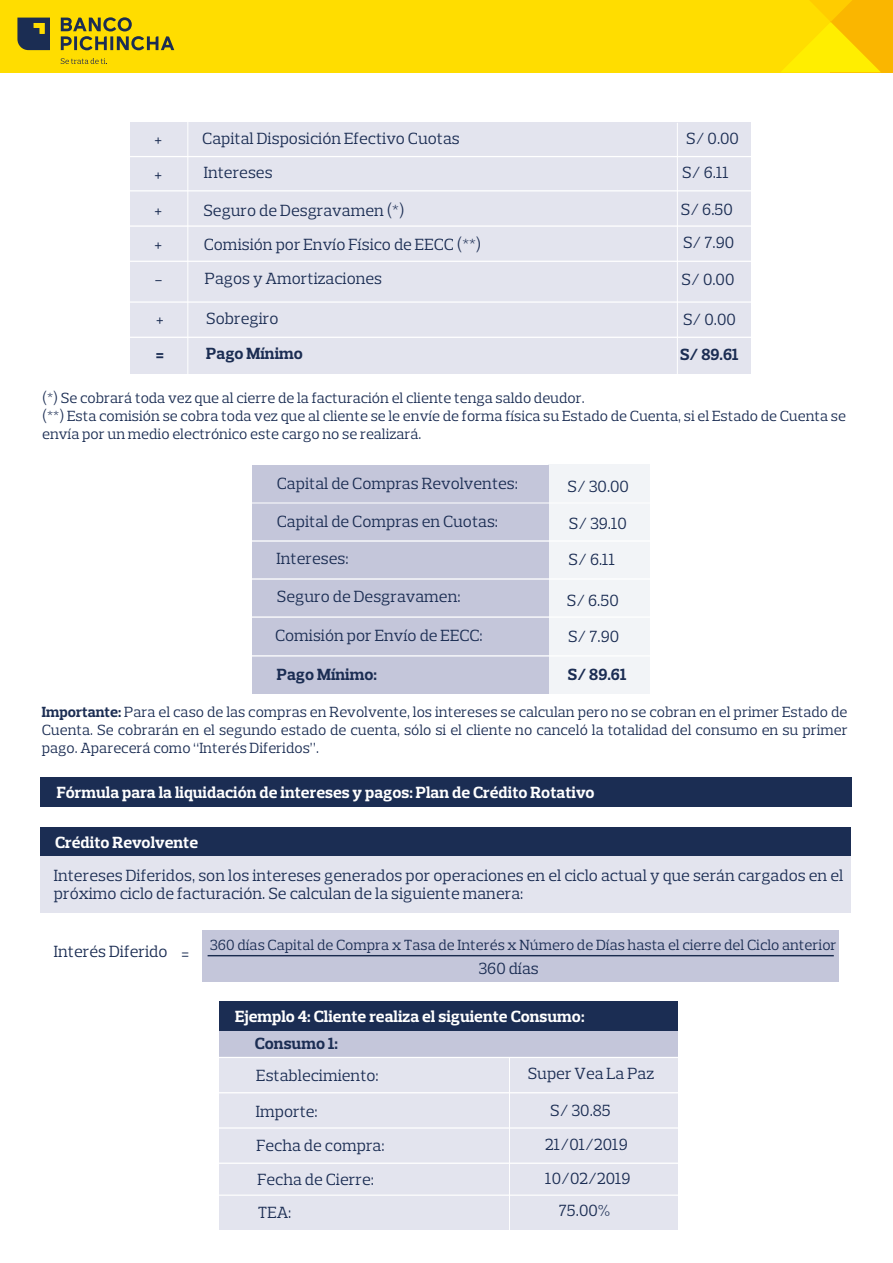
<style>
.page{position:relative;width:893px;height:1263px;background:#fff}
.page>*{position:absolute;margin:0;border:0;box-sizing:border-box;transform-origin:0 0}
.t1{font:16.5px/35px "Prelo Slab";color:#1b2d53}
.t2{font:700 16.5px "Prelo Slab";color:#fff}
.t3{font:700 16.5px "Prelo Slab";color:#1b2d53}
.t4{font:15px/18px "Prelo Slab";color:#1b2d53}
.s1{font-weight:700}
</style>
<div class="page">
<div style="left:219px;top:1031px;width:459px;height:26px;background:#c4c6da"></div>
<div style="left:0;top:0;width:893px;height:72px;background:#fd0"></div>
<div style="left:831px;top:0;width:62px;height:72px;background:#fab600"></div>
<svg style="left:781px;top:0;width:100px;height:72px"></svg>
<svg style="left:17px;top:18px;width:33px;height:32px"></svg>
<svg style="left:61px;top:17px;width:113px;height:33px"></svg>
<svg style="left:61px;top:58px;width:46px;height:6px"></svg>
<div style="left:130px;top:122px;width:621px;height:251px;background:#e3e4ee"></div>
<hr style="left:108px;top:156px;width:646px;height:1px;background:#fff">
<hr style="left:109px;top:190px;width:658px;height:1px;background:#fff">
<hr style="left:93px;top:225px;width:693px;height:2px;background:#fff">
<hr style="left:122px;top:261px;width:650px;height:1px;background:#fff">
<hr style="left:188px;top:120px;width:1px;height:277px;background:#fff">
<hr style="left:677px;top:123px;width:1px;height:254px;background:#fff">
<hr style="left:117px;top:301px;width:657px;height:2px;background:#fff">
<hr style="left:101px;top:337px;width:692px;height:1px;background:#fff">
<div style="left:548px;top:465px;width:101px;height:229px;background:#f2f4f7"></div>
<div style="left:252px;top:465px;width:296px;height:229px;background:#c4c6da"></div>
<hr style="left:241px;top:502px;width:414px;height:1px;background:#fff">
<hr style="left:170px;top:540px;width:693px;height:2px;background:#fff">
<hr style="left:124px;top:578px;width:693px;height:2px;background:#fff">
<hr style="left:124px;top:616px;width:693px;height:2px;background:#fff">
<hr style="left:124px;top:655px;width:693px;height:1px;background:#fff">
<div style="left:41px;top:777px;width:811px;height:30px;background:#1b2d53"></div>
<div style="left:41px;top:827px;width:810px;height:30px;background:#1b2d53"></div>
<div style="left:41px;top:857px;width:810px;height:56px;background:#e3e4ee"></div>
<div style="left:203px;top:930px;width:636px;height:51px;background:#c4c6da"></div>
<hr style="left:208px;top:955px;width:626px;height:1px;background:#1b2c4f">
<div style="left:219px;top:1057px;width:459px;height:173px;background:#e3e4ee"></div>
<div style="left:219px;top:1001px;width:459px;height:29px;background:#1b2d53"></div>
<hr style="left:197px;top:1057px;width:661px;height:1px;background:#fff">
<hr style="left:197px;top:1092px;width:682px;height:1px;background:#fff">
<hr style="left:180px;top:1127px;width:678px;height:2px;background:#fff">
<hr style="left:210px;top:1162px;width:680px;height:2px;background:#fff">
<hr style="left:509px;top:1057px;width:1px;height:180px;background:#fff">
<hr style="left:219px;top:1194px;width:553px;height:2px;background:#fff">
<p class="t1" style="left:154px;top:122px;width:10px;text-align:justify">+ + + + -</p>
<p class="t1" style="left:202px;top:121px;width:259px">Capital Disposición Efectivo Cuotas<br>Intereses</p>
<p class="t1" style="left:203px;top:193px;width:279px;line-height:34px">Seguro de Desgravamen (*)<br>Comisión por Envío Físico de EECC (**)<br>Pagos y Amortizaciones</p>
<p class="t1" style="left:682px;top:121px;width:58px">S/ 0.00<br>S/ 6.11</p>
<p class="t1" style="left:681px;top:193px;width:55px;line-height:32.5px">S/ 6.50<br>S/ 7.90</p>
<p class="t1" style="left:682px;top:262px;width:54px">S/ 0.00</p>
<p class="t1" style="left:156px;top:302px;width:10px">+</p>
<p class="t1" style="left:206px;top:301px;width:74px">Sobregiro</p>
<p class="t1" style="left:683px;top:302px;width:54px">S/ 0.00</p>
<p class="t3" style="left:156px;top:344px;width:10px">=</p>
<p class="t3" style="left:206px;top:343px;width:98px">Pago Mínimo</p>
<p class="t3" style="left:680px;top:344px;width:60px">S/ 89.61</p>
<p class="t4" style="left:42px;top:389px;width:805px">(*) Se cobrará toda vez que al cierre de la facturación el cliente tenga saldo deudor.<br>(**) Esta comisión se cobra toda vez que al cliente se le envíe de forma física su Estado de Cuenta, si el Estado de Cuenta se envía por un medio electrónico este cargo no se realizará.</p>
<p class="t1" style="left:277px;top:466px;width:243px">Capital de Compras Revolventes:</p>
<p class="t1" style="left:277px;top:504px;width:223px">Capital de Compras en Cuotas:</p>
<p class="t1" style="left:568px;top:469px;width:63px">S/ 30.00</p>
<p class="t1" style="left:569px;top:505px;width:60px;line-height:36.3px">S/ 39.10<br>S/ 6.11</p>
<p class="t1" style="left:277px;top:540px;width:73px">Intereses:</p>
<p class="t1" style="left:277px;top:579px;width:185px">Seguro de Desgravamen:</p>
<p class="t1" style="left:275px;top:618px;width:209px">Comisión por Envío de EECC:</p>
<p class="t1" style="left:567px;top:582px;width:54px">S/ 6.50</p>
<p class="t1" style="left:568px;top:619px;width:53px">S/ 7.90</p>
<p class="t3" style="left:568px;top:664px;width:60px">S/ 89.61</p>
<p class="t4" style="left:42px;top:703px;width:808px;text-align:justify"><span class="s1">Importante:</span> Para el caso de las compras en Revolvente, los intereses se calculan pero no se cobran en el primer Estado de Cuenta. Se cobrarán en el segundo estado de cuenta, sólo si el cliente no canceló la totalidad del consumo en su primer pago. Aparecerá como “Interés Diferidos”.</p>
<p class="t2" style="left:57px;top:782px;width:539px">Fórmula para la liquidación de intereses y pagos: Plan de Crédito Rotativo</p>
<p class="t2" style="left:55px;top:832px;width:144px">Crédito Revolvente</p>
<p class="t1" style="left:54px;top:866px;width:791px;line-height:18px">Intereses Diferidos, son los intereses generados por operaciones en el ciclo actual y que serán cargados en el próximo ciclo de facturación. Se calculan de la siguiente manera:</p>
<p class="t3" style="left:277px;top:665px;width:102px">Pago Mínimo:</p>
<p class="t1" style="left:54px;top:934px;width:137px">Interés Diferido =</p>
<p class="t4" style="left:210px;top:936px;width:628px">360 días Capital de Compra x Tasa de Interés x Número de Días hasta el cierre del Ciclo anterior</p>
<p class="t1" style="left:479px;top:951px;width:62px">360 días</p>
<p class="t2" style="left:235px;top:1006px;width:351px">Ejemplo 4: Cliente realiza el siguiente Consumo:</p>
<p class="t3" style="left:255px;top:1034px;width:85px">Consumo 1:</p>
<p class="t1" style="left:256px;top:1058px;width:130px;line-height:34.2px">Establecimiento:<br>Importe:<br>Fecha de compra:<br>Fecha de Cierre:<br>TEA:</p>
<p class="t1" style="left:528px;top:1056px;width:128px">Super Vea La Paz</p>
<p class="t1" style="left:550px;top:1093px;width:62px">S/ 30.85</p>
<p class="t1" style="left:545px;top:1128px;width:87px;line-height:33px;text-align:center">21/01/2019<br>10/02/2019<br>75.00%</p>
</div>
